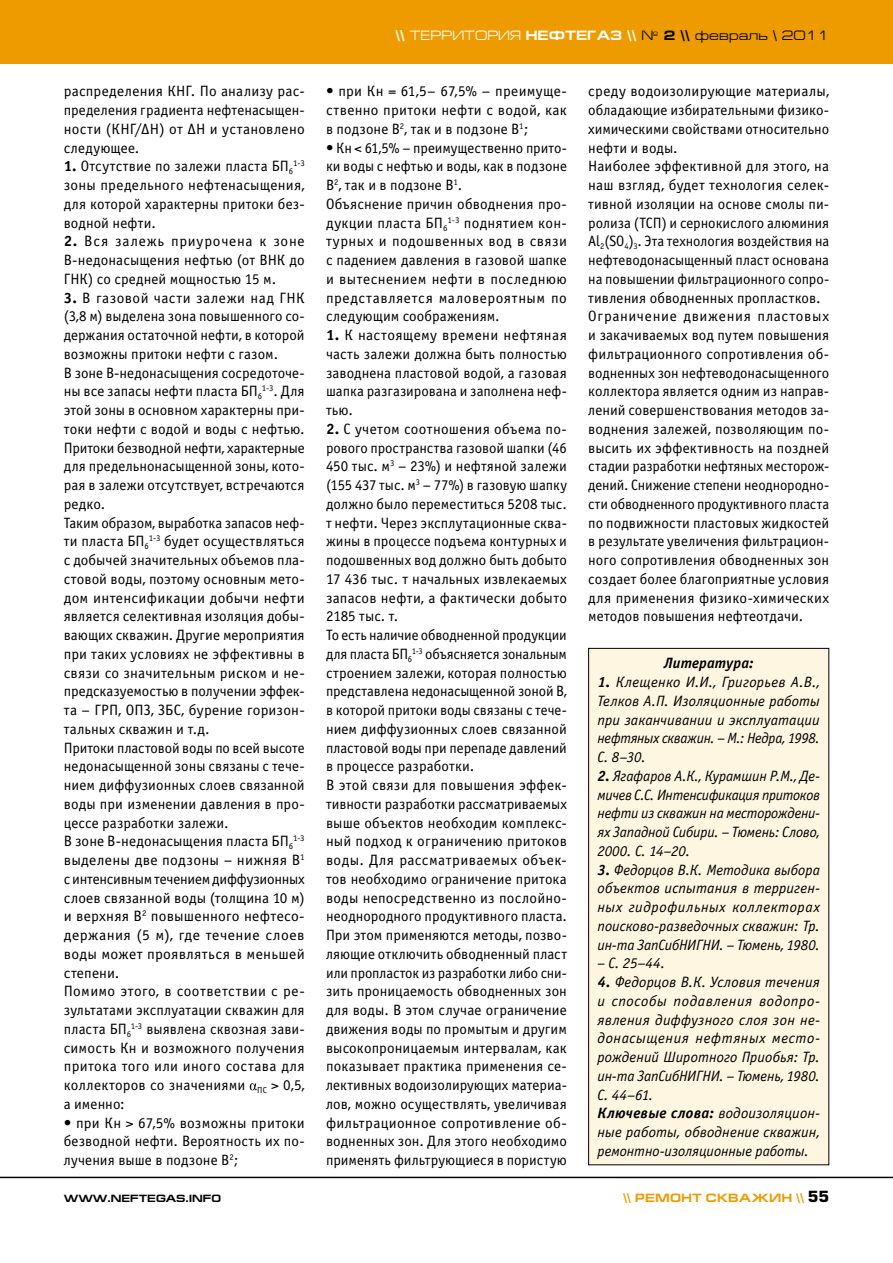
<style>
.page{position:relative;width:893px;height:1263px;background:#fff}
.page>*{position:absolute;margin:0;border:0;box-sizing:border-box;transform-origin:0 0}
.t1{font:15px/18.8px "Officina Sans C";letter-spacing:.005em;color:#000;text-align:justify}
.t2{font:italic 15px/18.8px "Officina Sans C";color:#000;text-align:justify}
.t3{font:15px/18.8px "Officina Sans C";letter-spacing:.005em;color:#000;scale:1.04 1}
.t4{font:italic 700 15px "Officina Sans C";letter-spacing:.005em;color:#000}
.t5{font:13.5px "Europe Ext";color:#000}
.t6{font:700 12px "Europe Ext";letter-spacing:.025em;color:#ee9b00}
.t7{font:700 10.5px "Europe Ext";color:#000}
.t8{font:8.7px "Officina Sans C";color:#000}
.s1{font-weight:700}
.s2{font-weight:700;color:#fff}
.s3{color:#fff}
.s4{font-family:"Europe";font-size:15px;color:#000}
</style>
<div class="page">
<div style="left:0;top:0;width:893px;height:64px;background:#ee9b00"></div>
<hr style="left:0;top:1177px;width:893px;height:1px;background:#000">
<svg style="left:250px;top:1083px;width:7px;height:7px"></svg>
<div style="left:589px;top:648px;width:240px;height:517px;background:#fff6e1"></div>
<div style="left:588px;top:648px;width:241px;height:517px;border:1px solid #000"></div>
<p class="t1" style="left:64px;top:82px;width:242px">распределения КНГ. По анализу рас&shy;пределения градиента нефтенасыщен&shy;ности (КНГ/ΔН) от ΔН и установлено следующее.</p>
<p class="t1" style="left:64px;top:157px;width:231px"><span class="s1">1.</span> Отсутствие по залежи пласта БП<sub>6</sub></p>
<p class="t8" style="left:293px;top:159px;width:13px">1-3</p>
<p class="t1" style="left:64px;top:176px;width:242px">зоны предельного нефтенасыщения, для которой характерны притоки без&shy;водной нефти.</p>
<p class="t1" style="left:64px;top:232px;width:242px"><span class="s1">2.</span> Вся залежь приурочена к зоне В-недонасыщения нефтью (от ВНК до ГНК) со средней мощностью 15 м.</p>
<p class="t1" style="left:64px;top:288px;width:242px;text-align:left"><span class="s1">3.</span> В газовой части залежи над ГНК (3,8 м) выделена зона повышенного со&shy;держания остаточной нефти, в которой возможны притоки нефти с газом.<br>В зоне В-недонасыщения сосредоточе&shy;ны все запасы нефти пласта БП<sub>6</sub><sup>1-3</sup>. Для этой зоны в основном характерны при&shy;токи нефти с водой и воды с нефтью.<br>Притоки безводной нефти, характерные для предельнонасыщенной зоны, кото&shy;рая в залежи отсутствует, встречаются редко.<br>Таким образом, выработка запасов неф&shy;ти пласта БП<sub>6</sub><sup>1-3</sup> будет осуществляться с добычей значительных объемов пла&shy;стовой воды, поэтому основным мето&shy;дом интенсификации добычи нефти является селективная изоляция добы&shy;вающих скважин. Другие мероприятия при таких условиях не эффективны в связи со значительным риском и не&shy;предсказуемостью в получении эффек&shy;та – ГРП, ОПЗ, ЗБС, бурение горизон&shy;тальных скважин и т.д.<br>Притоки пластовой воды по всей высоте недонасыщенной зоны связаны с тече&shy;нием диффузионных слоев связанной воды при изменении давления в про&shy;цессе разработки залежи.<br>В зоне В-недонасыщения пласта БП<sub>6</sub></p>
<p class="t8" style="left:293px;top:834px;width:13px">1-3</p>
<p class="t3" style="left:64px;top:851px;width:233px">выделены две подзоны – нижняя В<sup>1 </sup>с интенсивным течением диффузионных слоев связанной воды (толщина 10 м) и верхняя В<sup>2</sup> повышенного нефтесо&shy;держания (5 м), где течение слоев воды может проявляться в меньшей степени.<br>Помимо этого, в соответствии с ре&shy;зультатами эксплуатации скважин для пласта БП<sub>6</sub><sup>1-3</sup> выявлена сквозная зави&shy;симость Кн и возможного получения притока того или иного состава для коллекторов со значениями <sub>ПС</sub> &gt; 0,5, а именно:</p>
<p class="t1" style="left:64px;top:1113px;width:242px">• при Кн &gt; 67,5% возможны притоки безводной нефти. Вероятность их по&shy;лучения выше в подзоне В<sup>2</sup>;</p>
<p class="t5" style="left:396px;top:28px;width:435px"><span class="s2">\\</span> <span class="s3">ТЕРРИТОРИЯ</span> <span class="s2">НЕФТЕГАЗ \\</span> № <span class="s1">2 \\</span> февраль \ 2011</p>
<p class="t1" style="left:326px;top:82px;width:242px">• при Кн = 61,5– 67,5% – преимуще&shy;ственно притоки нефти с водой, как в подзоне В<sup>2</sup>, так и в подзоне В<sup>1</sup>;</p>
<p class="t1" style="left:326px;top:138px;width:242px;text-align:left">• Кн &lt; 61,5% – преимущественно прито&shy;ки воды с нефтью и воды, как в подзоне<br>В<sup>2</sup>, так и в подзоне В<sup>1</sup>.<br>Объяснение причин обводнения про&shy;дукции пласта БП<sub>6</sub><sup>1-3</sup> поднятием кон&shy;турных и подошвенных вод в связи с падением давления в газовой шапке и вытеснением нефти в последнюю представляется маловероятным по следующим соображениям.</p>
<p class="t1" style="left:326px;top:326px;width:242px"><span class="s1">1.</span> К настоящему времени нефтяная часть залежи должна быть полностью заводнена пластовой водой, а газовая шапка разгазирована и заполнена неф&shy;тью.</p>
<p class="t1" style="left:326px;top:420px;width:243px;text-align:left"><span class="s1">2.</span> С учетом соотношения объема по&shy;рового пространства газовой шапки (46<br>450 тыс. м<sup>3</sup> – 23%) и нефтяной залежи (155 437 тыс. м<sup>3</sup> – 77%) в газовую шапку должно было переместиться 5208 тыс. т нефти. Через эксплутационные сква&shy;жины в процессе подъема контурных и подошвенных вод должно быть добыто 17 436 тыс. т начальных извлекаемых запасов нефти, а фактически добыто 2185 тыс. т.<br>То есть наличие обводненной продукции для пласта БП<sub>6</sub><sup>1-3</sup> объясняется зональным строением залежи, которая полностью представлена недонасыщенной зоной В, в которой притоки воды связаны с тече&shy;нием диффузионных слоев связанной пластовой воды при перепаде давлений в процессе разработки.<br>В этой связи для повышения эффек&shy;тивности разработки рассматриваемых выше объектов необходим комплекс&shy;ный подход к ограничению притоков воды. Для рассматриваемых объек&shy;тов необходимо ограничение притока воды непосредственно из послойно&shy;неоднородного продуктивного пласта.<br>При этом применяются методы, позво&shy;ляющие отключить обводненный пласт или пропласток из разработки либо сни&shy;зить проницаемость обводненных зон для воды. В этом случае ограничение движения воды по промытым и другим высокопроницаемым интервалам, как показывает практика применения се&shy;лективных водоизолирующих материа&shy;лов, можно осуществлять, увеличивая фильтрационное сопротивление об&shy;водненных зон. Для этого необходимо применять фильтрующиеся в пористую</p>
<p class="t1" style="left:588px;top:82px;width:242px;text-align:left">среду водоизолирующие материалы, обладающие избирательными физико&shy;химическими свойствами относительно нефти и воды.<br>Наиболее эффективной для этого, на наш взгляд, будет технология селек&shy;тивной изоляции на основе смолы пи&shy;ролиза (ТСП) и сернокислого алюминия Al<sub>2</sub>(SO<sub>4</sub>)<sub>3</sub>. Эта технология воздействия на нефтеводонасыщенный пласт основана на повышении фильтрационного сопро&shy;тивления обводненных пропластков.<br>Ограничение движения пластовых и закачиваемых вод путем повышения фильтрационного сопротивления об&shy;водненных зон нефтеводонасыщенного коллектора является одним из направ&shy;лений совершенствования методов за&shy;воднения залежей, позволяющим по&shy;высить их эффективность на поздней стадии разработки нефтяных месторож&shy;дений. Снижение степени неоднородно&shy;сти обводненного продуктивного пласта по подвижности пластовых жидкостей в результате увеличения фильтрацион&shy;ного сопротивления обводненных зон создает более благоприятные условия для применения физико-химических методов повышения нефтеотдачи.</p>
<p class="t4" style="left:664px;top:655px;width:91px">Литература:</p>
<p class="t2" style="left:597px;top:673px;width:224px"><span class="s1">1.</span> Клещенко И.И., Григорьев А.В., Телков А.П. Изоляционные работы при заканчивании и эксплуатации нефтяных скважин. – М.: Недра, 1998.<br>С. 8–30.</p>
<p class="t2" style="left:597px;top:767px;width:224px"><span class="s1">2.</span> Ягафаров А.К., Курамшин Р.М., Де&shy;мичев С.С. Интенсификация притоков нефти из скважин на месторождени&shy;ях Западной Сибири. – Тюмень: Слово, 2000. С. 14–20.</p>
<p class="t2" style="left:597px;top:860px;width:224px"><span class="s1">3.</span> Федорцов В.К. Методика выбора объектов испытания в терриген&shy;ных гидрофильных коллекторах поисково-разведочных скважин: Тр. ин-та ЗапСибНИГНИ. – Тюмень, 1980.</p>
<p class="t2" style="left:597px;top:954px;width:69px">– С. 25–44.</p>
<p class="t2" style="left:597px;top:973px;width:224px;text-align:left"><span class="s1">4.</span> Федорцов В.К. Условия течения и способы подавления водопро&shy;явления диффузного слоя зон не&shy;донасыщения нефтяных место&shy;рождений Широтного Приобья: Тр. ин-та ЗапСибНИГНИ. – Тюмень, 1980.<br>С. 44–61.<br><span class="s1">Ключевые слова:</span> водоизоляцион&shy;ные работы, обводнение скважин, ремонтно-изоляционные работы.</p>
<p class="t7" style="left:64px;top:1193px;width:159px">WWW.NEFTEGAS.INFO</p>
<p class="t6" style="left:623px;top:1191px;width:207px">\\ ремонт скважин \\ <span class="s4">55</span></p>
</div>
